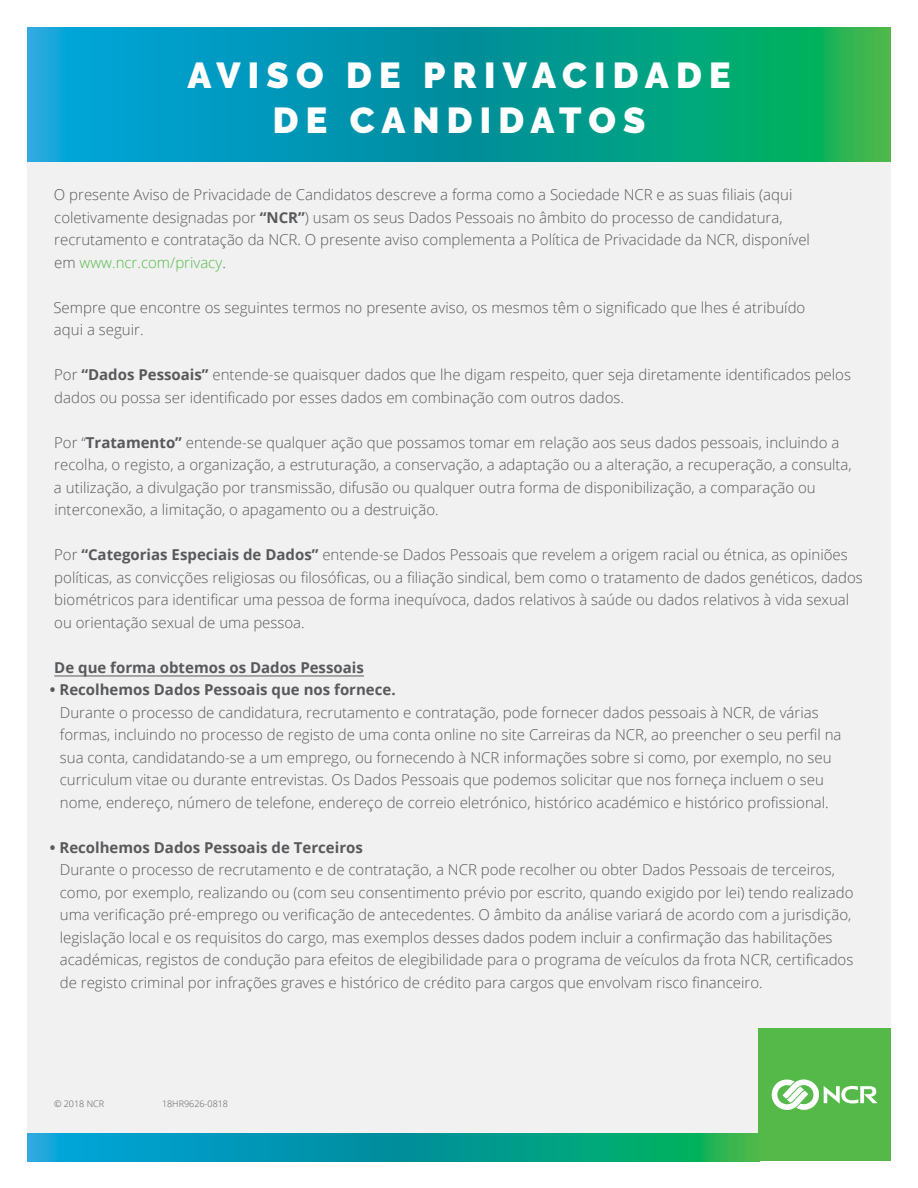
<style>
.page{position:relative;width:918px;height:1188px;background:#fff}
.page>*{position:absolute;margin:0;border:0;box-sizing:border-box;transform-origin:0 0}
.t1{font:900 36px/45px "Raleway";letter-spacing:.2em;color:#fff;text-align:center}
.t2{font:300 15px/22.5px "Open Sans";color:#58595b}
.t3{font:700 15px "Open Sans";color:#58595b}
.t4{font:300 9px "Open Sans";color:#58595b}
.s1{font-weight:700}
.s2{color:#54b948}
</style>
<div class="page">
<div style="left:27px;top:27px;width:864px;height:1133px;background:#f1f1f2"></div>
<div style="left:758px;top:1028px;width:133px;height:133px;background:#54b948"></div>
<svg style="left:772px;top:1079px;width:106px;height:31px"></svg>
<svg style="left:27px;top:1133px;width:731px;height:28px;background:#059f9b"></svg>
<hr style="left:54px;top:676px;width:310px;height:1px;background:#58595b">
<svg style="left:27px;top:27px;width:864px;height:135px;background:#059f9b"></svg>
<h1 class="t1" style="left:187px;top:53px;width:545px">AVISO DE PRIVACIDADE<br>DE CANDIDATOS</h1>
<p class="t2" style="left:54px;top:183px;width:758px">O presente Aviso de Privacidade de Candidatos descreve a forma como a Sociedade NCR e as suas filiais (aqui coletivamente designadas por <span class="s1">“NCR”</span>) usam os seus Dados Pessoais no âmbito do processo de candidatura, recrutamento e contratação da NCR. O presente aviso complementa a Política de Privacidade da NCR, disponível em <span class="s2">www.ncr.com/privacy</span>.</p>
<p class="t2" style="left:53px;top:296px;width:753px">Sempre que encontre os seguintes termos no presente aviso, os mesmos têm o significado que lhes é atribuído aqui a seguir.</p>
<p class="t2" style="left:54px;top:363px;width:798px">Por <span class="s1">“Dados Pessoais”</span> entende-se quaisquer dados que lhe digam respeito, quer seja diretamente identificados pelos dados ou possa ser identificado por esses dados em combinação com outros dados.</p>
<p class="t2" style="left:54px;top:431px;width:799px">Por “<span class="s1">Tratamento”</span> entende-se qualquer ação que possamos tomar em relação aos seus dados pessoais, incluindo a recolha, o registo, a organização, a estruturação, a conservação, a adaptação ou a alteração, a recuperação, a consulta, a utilização, a divulgação por transmissão, difusão ou qualquer outra forma de disponibilização, a comparação ou interconexão, a limitação, o apagamento ou a destruição.</p>
<p class="t2" style="left:54px;top:543px;width:810px">Por <span class="s1">“Categorias Especiais de Dados”</span> entende-se Dados Pessoais que revelem a origem racial ou étnica, as opiniões políticas, as convicções religiosas ou filosóficas, ou a filiação sindical, bem como o tratamento de dados genéticos, dados biométricos para identificar uma pessoa de forma inequívoca, dados relativos à saúde ou dados relativos à vida sexual ou orientação sexual de uma pessoa.</p>
<p class="t3" style="left:54px;top:657px;width:311px">De que forma obtemos os Dados Pessoais</p>
<p class="t3" style="left:50px;top:679px;width:347px">• Recolhemos Dados Pessoais que nos fornece.</p>
<p class="t2" style="left:60px;top:701px;width:783px">Durante o processo de candidatura, recrutamento e contratação, pode fornecer dados pessoais à NCR, de várias formas, incluindo no processo de registo de uma conta online no site Carreiras da NCR, ao preencher o seu perfil na sua conta, candidatando-se a um emprego, ou fornecendo à NCR informações sobre si como, por exemplo, no seu curriculum vitae ou durante entrevistas. Os Dados Pessoais que podemos solicitar que nos forneça incluem o seu nome, endereço, número de telefone, endereço de correio eletrónico, histórico académico e histórico profissional.</p>
<p class="t3" style="left:50px;top:837px;width:315px">• Recolhemos Dados Pessoais de Terceiros</p>
<p class="t2" style="left:60px;top:858px;width:795px">Durante o processo de recrutamento e de contratação, a NCR pode recolher ou obter Dados Pessoais de terceiros, como, por exemplo, realizando ou (com seu consentimento prévio por escrito, quando exigido por lei) tendo realizado uma verificação pré-emprego ou verificação de antecedentes. O âmbito da análise variará de acordo com a jurisdição, legislação local e os requisitos do cargo, mas exemplos desses dados podem incluir a confirmação das habilitações académicas, registos de condução para efeitos de elegibilidade para o programa de veículos da frota NCR, certificados de registo criminal por infrações graves e histórico de crédito para cargos que envolvam risco financeiro.</p>
<p class="t4" style="left:54px;top:1098px;width:52px">© 2018 NCR</p>
<p class="t4" style="left:162px;top:1098px;width:68px">18HR9626-0818</p>
</div>
